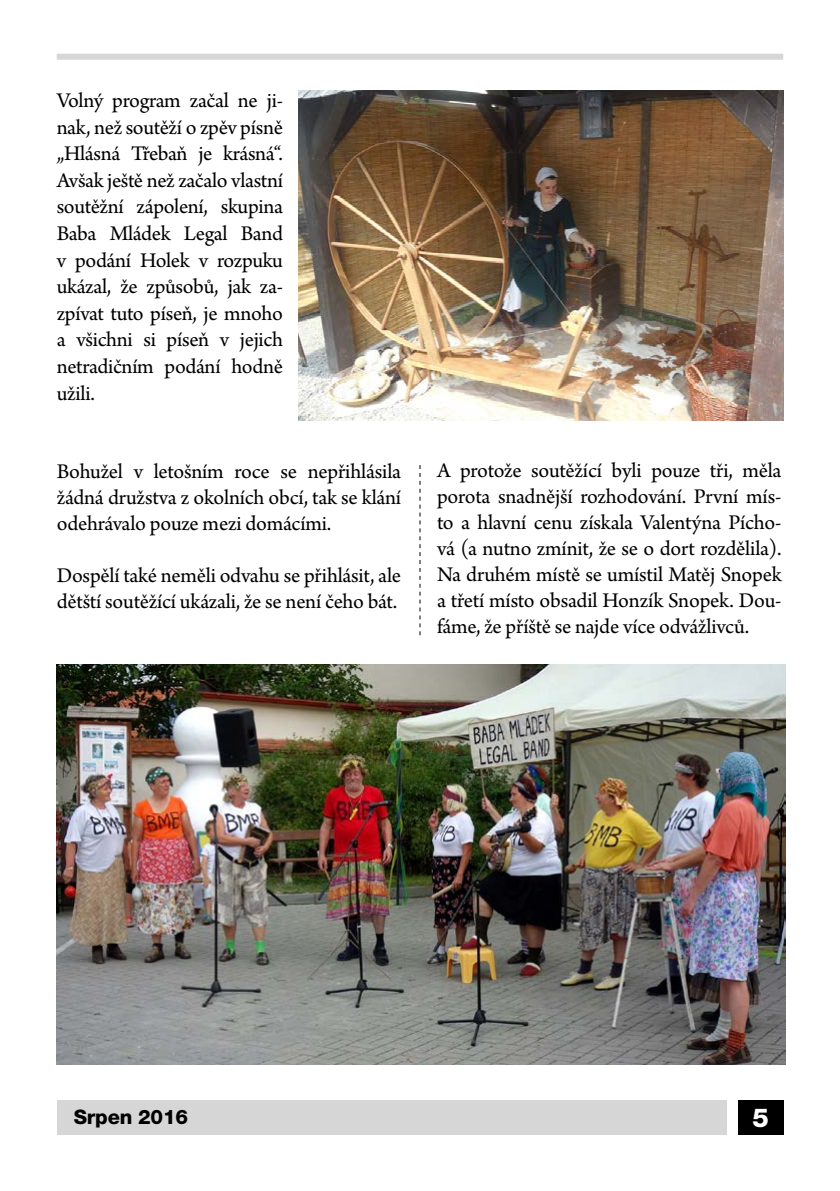
<style>
.page{position:relative;width:840px;height:1191px;background:#fff}
.page>*{position:absolute;margin:0;border:0;box-sizing:border-box;transform-origin:0 0}
.t1{font:800 26px "Helvetica Neue LT Pro";color:#fff}
.t2{font:22px/26.6px "Arno Pro";letter-spacing:-.01em;color:#000;text-align:justify}
.t3{font:800 20px "Helvetica Neue LT Pro";letter-spacing:-.01em;color:#000}
</style>
<div class="page">
<div style="left:57px;top:1100px;width:669px;height:34px;background:#d6d6d6"></div>
<div style="left:57px;top:54px;width:725px;height:6px;background:#d6d6d6"></div>
<div style="left:737px;top:1100px;width:45px;height:34px;background:#000"></div>
<svg style="left:419px;top:465px;width:1px;height:170px"></svg>
<img style="left:57px;top:665px;width:727px;height:399px">
<img style="left:298px;top:91px;width:484px;height:330px">
<p class="t2" style="left:57px;top:88px;width:228px">Volný program začal ne ji&shy;nak, než soutěží o zpěv písně „Hlásná Třebaň je krásná“.<br>Avšak ještě než začalo vlastní soutěžní zápolení, skupina Baba Mládek Legal Band v podání Holek v rozpuku ukázal, že způsobů, jak za&shy;zpívat tuto píseň, je mnoho a všichni si píseň v jejich netradičním podání hodně užili.</p>
<p class="t2" style="left:57px;top:459px;width:345px;line-height:26px">Bohužel v letošním roce se nepřihlásila žádná družstva z okolních obcí, tak se klání odehrávalo pouze mezi domácími.</p>
<p class="t2" style="left:57px;top:563px;width:346px;line-height:26px">Dospělí také neměli odvahu se přihlásit, ale dětští soutěžící ukázali, že se není čeho bát.</p>
<p class="t2" style="left:437px;top:459px;width:346px;line-height:26px">A protože soutěžící byli pouze tři, měla porota snadnější rozhodování. První mís&shy;to a hlavní cenu získala Valentýna Pícho&shy;vá (a nutno zmínit, že se o dort rozdělila).<br>Na druhém místě se umístil Matěj Snopek a třetí místo obsadil Honzík Snopek. Dou&shy;fáme, že příště se najde více odvážlivců.</p>
<p class="t3" style="left:74px;top:1105px;width:116px">Srpen 2016</p>
<p class="t1" style="left:751px;top:1101px;width:18px">5</p>
</div>
